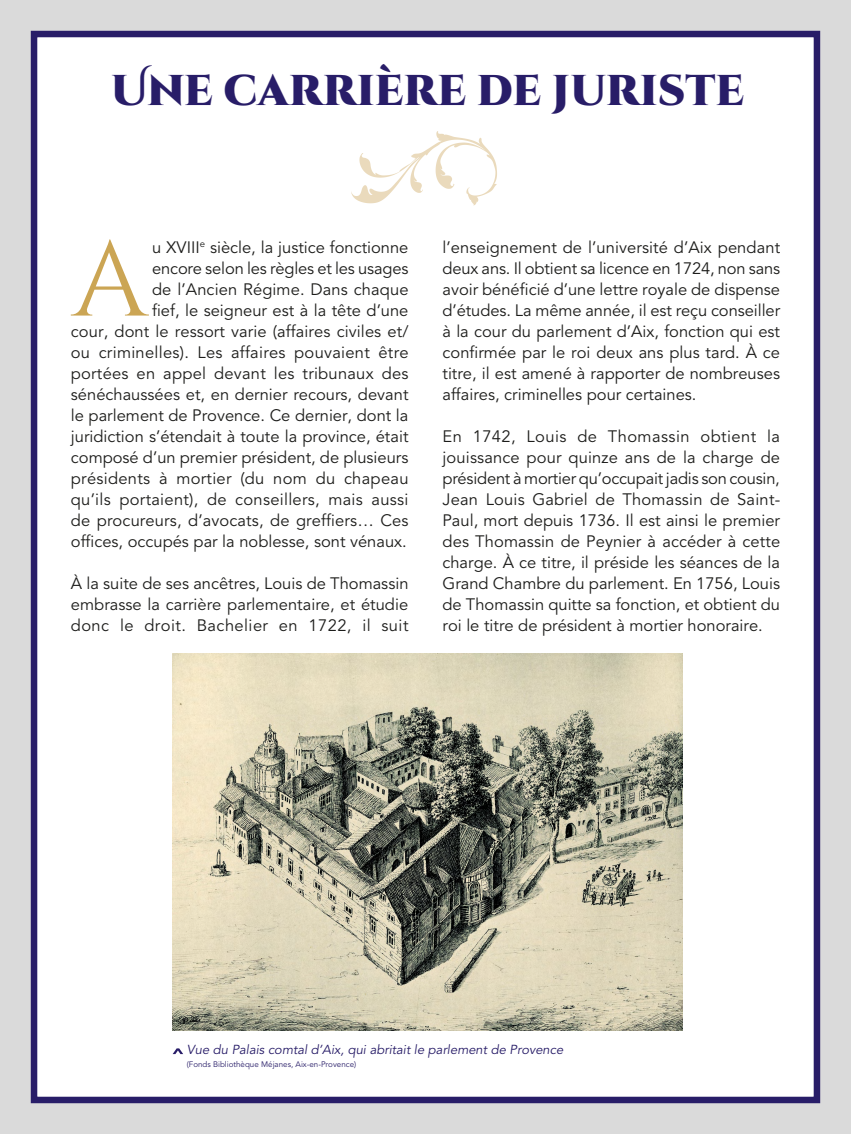
<style>
.page{position:relative;width:851px;height:1134px;background:#fff}
.page>*{position:absolute;margin:0;border:0;box-sizing:border-box;transform-origin:0 0}
.texte_normal{font:106.5px "Cinzel";color:#cba554}
.titres_gros{font:900 43px "Cinzel Decorative";color:#281d68}
.texte_normal-2{font:16.5px/21px "Avenir";color:#1d1d1b;text-align:justify}
.legendes{font:italic 13px "Avenir";color:#281d68}
.legendes-2{font:8px "Avenir";color:#281d68}
</style>
<div class="page">
<div style="left:0;top:0;width:850px;height:1134px;background:#dadada"></div>
<div style="left:31px;top:31px;width:789px;height:1072px;background:#fff;border:6px solid #281d68"></div>
<img style="left:352px;top:132px;width:145px;height:74px">
<svg style="left:173px;top:1048px;width:10px;height:6px"></svg>
<img style="left:173px;top:653px;width:509px;height:377px">
<p class="titres_gros" style="left:111px;top:63px;width:634px">Une carrière de juriste</p>
<p class="texte_normal" style="left:72px;top:218px;width:77px">A</p>
<p class="texte_normal-2" style="left:71px;top:237px;width:339px;text-align:right">u XVIII<sup>e</sup> siècle, la justice fonctionne<br>encore selon les règles et les usages<br>de l’Ancien Régime. Dans chaque<br>fief, le seigneur est à la tête d’une<br>cour, dont le ressort varie (affaires civiles et/ ou criminelles). Les affaires pouvaient être portées en appel devant les tribunaux des sénéchaussées et, en dernier recours, devant le parlement de Provence. Ce dernier, dont la juridiction s’étendait à toute la province, était composé d’un premier président, de plusieurs présidents à mortier (du nom du chapeau qu’ils portaient), de conseillers, mais aussi de procureurs, d’avocats, de greffiers… Ces offices, occupés par la noblesse, sont vénaux.</p>
<p class="texte_normal-2" style="left:71px;top:573px;width:339px">À la suite de ses ancêtres, Louis de Thomassin embrasse la carrière parlementaire, et étudie donc le droit. Bachelier en 1722, il suit</p>
<p class="texte_normal-2" style="left:442px;top:237px;width:339px">l’enseignement de l’université d’Aix pendant deux ans. Il obtient sa licence en 1724, non sans avoir bénéficié d’une lettre royale de dispense d’études. La même année, il est reçu conseiller à la cour du parlement d’Aix, fonction qui est confirmée par le roi deux ans plus tard. À ce titre, il est amené à rapporter de nombreuses affaires, criminelles pour certaines.</p>
<p class="texte_normal-2" style="left:442px;top:426px;width:339px">En 1742, Louis de Thomassin obtient la jouissance pour quinze ans de la charge de président à mortier qu’occupait jadis son cousin, Jean Louis Gabriel de Thomassin de Saint-Paul, mort depuis 1736. Il est ainsi le premier des Thomassin de Peynier à accéder à cette charge. À ce titre, il préside les séances de la Grand Chambre du parlement. En 1756, Louis de Thomassin quitte sa fonction, et obtient du roi le titre de président à mortier honoraire.</p>
<p class="legendes" style="left:187px;top:1042px;width:378px">Vue du Palais comtal d’Aix, qui abritait le parlement de Provence</p>
<p class="legendes-2" style="left:187px;top:1060px;width:171px">(Fonds Bibliothèque Méjanes, Aix-en-Provence)</p>
</div>
